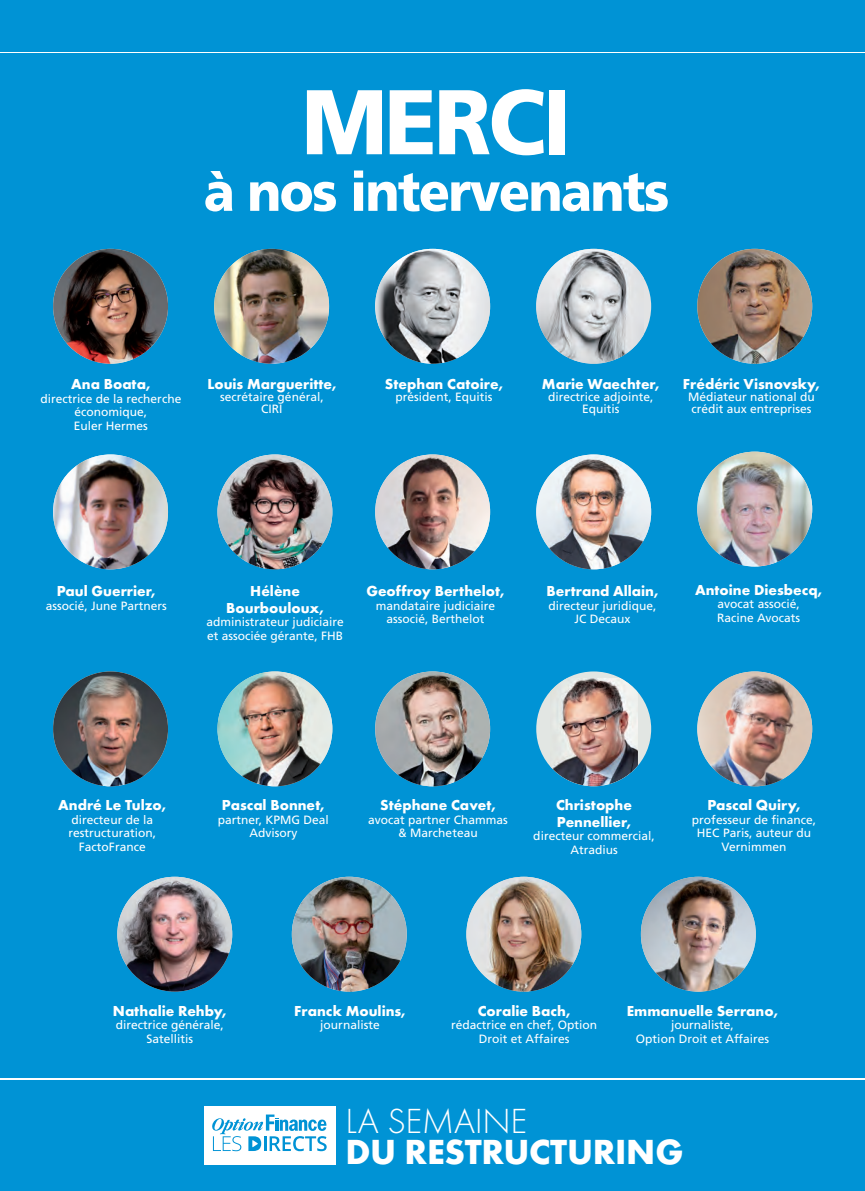
<style>
.page{position:relative;width:865px;height:1191px;background:#fff}
.page>*{position:absolute;margin:0;border:0;box-sizing:border-box;transform-origin:0 0}
.t1{font:900 91.65px "Frutiger";letter-spacing:-.03em;color:#fff;scale:.93 1}
.t2{font:900 54.6px "Frutiger";letter-spacing:-.03em;color:#fff;scale:.93 1}
.t3{font:700 36.15px/31px "Futura T";letter-spacing:-.01em;color:#fff}
.t4{font:700 15px/16.5px "Futura T";color:#fff;text-align:center}
.t5{font:12px/13.5px "Frutiger";color:#fff;text-align:center}
.s1{font-weight:300}
</style>
<div class="page">
<div style="left:0;top:0;width:864px;height:1190px;background:#0093d5"></div>
<img style="left:214px;top:249px;width:115px;height:114px;border-radius:50%">
<img style="left:217px;top:454px;width:115px;height:115px;border-radius:50%">
<img style="left:697px;top:451px;width:114px;height:115px;border-radius:50%">
<img style="left:53px;top:249px;width:115px;height:114px;border-radius:50%">
<img style="left:53px;top:454px;width:115px;height:115px;border-radius:50%">
<img style="left:697px;top:249px;width:114px;height:114px;border-radius:50%">
<img style="left:375px;top:249px;width:115px;height:114px;border-radius:50%">
<img style="left:375px;top:454px;width:115px;height:115px;border-radius:50%">
<img style="left:53px;top:671px;width:115px;height:115px;border-radius:50%">
<img style="left:292px;top:876px;width:114px;height:115px;border-radius:50%">
<div style="left:536px;top:249px;width:114px;height:114px;background:#e2e3e4;border-radius:50%"></div>
<img style="left:536px;top:249px;width:107px;height:114px">
<img style="left:536px;top:454px;width:114px;height:115px;border-radius:50%">
<img style="left:217px;top:671px;width:115px;height:115px;border-radius:50%">
<img style="left:375px;top:671px;width:115px;height:115px;border-radius:50%">
<img style="left:117px;top:876px;width:115px;height:115px;border-radius:50%">
<div style="left:536px;top:671px;width:114px;height:115px;background:#e2e6e3;border-radius:50%"></div>
<img style="left:550px;top:677px;width:87px;height:109px">
<img style="left:466px;top:876px;width:115px;height:115px;border-radius:50%">
<img style="left:697px;top:671px;width:114px;height:115px;border-radius:50%">
<img style="left:640px;top:876px;width:115px;height:115px;border-radius:50%">
<div style="left:204px;top:1105px;width:131px;height:59px;background:#fff"></div>
<svg style="left:212px;top:1114px;width:114px;height:36px"></svg>
<hr style="left:0;top:1078px;width:864px;height:1px;background:#fff">
<hr style="left:0;top:52px;width:864px;height:1px;background:#fff">
<p class="t1" style="left:301px;top:67px;width:291px">MERCI</p>
<p class="t2" style="left:204px;top:159px;width:502px">à nos intervenants</p>
<p class="t4" style="left:71px;top:377px;width:81px">Ana Boata,</p>
<p class="t5" style="left:40px;top:392px;width:142px">directrice de la recherche économique,<br>Euler Hermes</p>
<p class="t4" style="left:207px;top:377px;width:131px">Louis Margueritte,</p>
<p class="t5" style="left:220px;top:391px;width:105px;line-height:12px">secrétaire général,<br>CIRI</p>
<p class="t4" style="left:384px;top:377px;width:120px">Stephan Catoire,</p>
<p class="t5" style="left:395px;top:391px;width:98px">président, Equitis</p>
<p class="t4" style="left:541px;top:377px;width:119px">Marie Waechter,</p>
<p class="t5" style="left:547px;top:391px;width:107px;line-height:12px">directrice adjointe,<br>Equitis</p>
<p class="t4" style="left:682px;top:377px;width:139px">Frédéric Visnovsky,</p>
<p class="t5" style="left:687px;top:391px;width:128px;line-height:12px;text-align:left">Médiateur national du crédit aux entreprises</p>
<p class="t4" style="left:57px;top:584px;width:100px">Paul Guerrier,</p>
<p class="t5" style="left:46px;top:599px;width:122px">associé, June Partners</p>
<p class="t4" style="left:226px;top:584px;width:99px">Hélène<br>Bourbouloux,</p>
<p class="t5" style="left:206px;top:616px;width:139px;text-align:left">administrateur judiciaire et associée gérante, FHB</p>
<p class="t4" style="left:366px;top:584px;width:140px">Geoffroy Berthelot,</p>
<p class="t5" style="left:375px;top:599px;width:121px">mandataire judiciaire associé, Berthelot</p>
<p class="t4" style="left:546px;top:584px;width:114px">Bertrand Allain,</p>
<p class="t5" style="left:548px;top:599px;width:110px">directeur juridique,<br>JC Decaux</p>
<p class="t4" style="left:694px;top:582px;width:128px">Antoine Diesbecq,</p>
<p class="t5" style="left:716px;top:598px;width:85px;text-align:left">avocat associé,<br>Racine Avocats</p>
<p class="t4" style="left:58px;top:798px;width:110px">André Le Tulzo,</p>
<p class="t5" style="left:69px;top:813px;width:89px">directeur de la restructuration,<br>FactoFrance</p>
<p class="t4" style="left:222px;top:798px;width:104px">Pascal Bonnet,</p>
<p class="t5" style="left:218px;top:813px;width:112px">partner, KPMG Deal<br>Advisory</p>
<p class="t4" style="left:380px;top:798px;width:117px">Stéphane Cavet,</p>
<p class="t5" style="left:368px;top:813px;width:141px">avocat partner Chammas &amp; Marcheteau</p>
<p class="t4" style="left:555px;top:798px;width:77px;text-align:left">Christophe<br>Pennellier,</p>
<p class="t5" style="left:533px;top:830px;width:123px">directeur commercial,<br>Atradius</p>
<p class="t4" style="left:707px;top:798px;width:95px">Pascal Quiry,</p>
<p class="t5" style="left:691px;top:813px;width:126px">professeur de finance,<br>HEC Paris, auteur du<br>Vernimmen</p>
<p class="t4" style="left:113px;top:1003px;width:115px">Nathalie Rehby,</p>
<p class="t5" style="left:116px;top:1018px;width:110px">directrice générale,<br>Satellitis</p>
<p class="t4" style="left:294px;top:1003px;width:113px">Franck Moulins,</p>
<p class="t5" style="left:320px;top:1018px;width:61px">journaliste</p>
<p class="t4" style="left:477px;top:1003px;width:94px">Coralie Bach,</p>
<p class="t5" style="left:451px;top:1018px;width:148px">rédactrice en chef, Option<br>Droit et Affaires</p>
<p class="t4" style="left:626px;top:1003px;width:153px">Emmanuelle Serrano,</p>
<p class="t5" style="left:635px;top:1018px;width:135px">journaliste,<br>Option Droit et Affaires</p>
<p class="t3" style="left:345px;top:1108px;width:339px"><span class="s1">LA SEMAINE<br></span>DU RESTRUCTURING</p>
</div>
